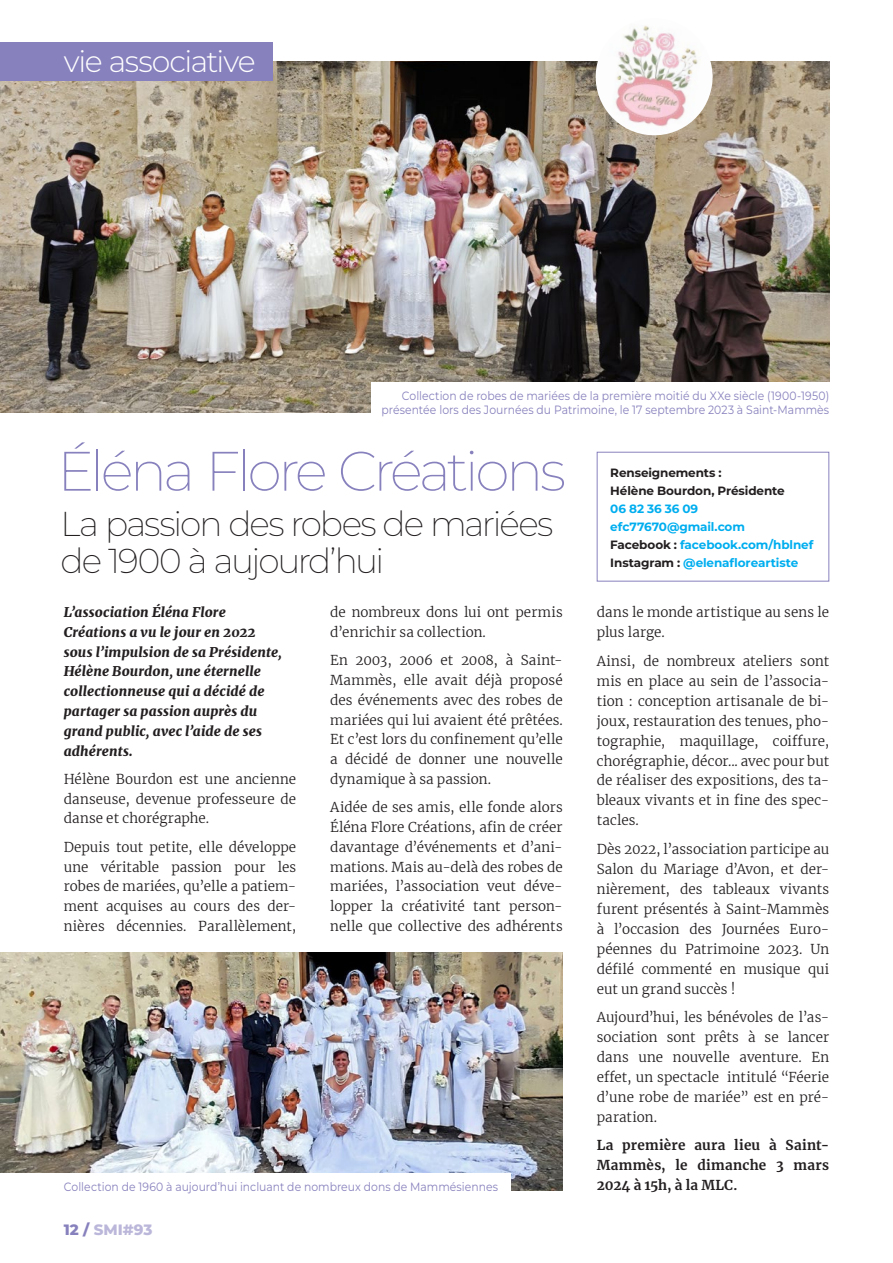
<style>
.page{position:relative;width:893px;height:1263px;background:#fff}
.page>*{position:absolute;margin:0;border:0;box-sizing:border-box;transform-origin:0 0}
.t1{font:200 55.5px "Montserrat";letter-spacing:-.065em;color:#8781bd}
.t2{font:200 34.5px/37.5px "Montserrat";letter-spacing:-.06em;color:#231f20}
.t3{font:300 30px "Montserrat";letter-spacing:-.045em;color:#fff}
.t4{font:800 15px "Montserrat";color:#bbb7da}
.t5{font:300 13.5px/20px "Merriweather";letter-spacing:.005em;color:#231f20;text-align:justify}
.t6{font:italic 900 13.5px/19.8px "Merriweather";letter-spacing:.01em;color:#231f20}
.t7{font:700 13.5px/20px "Merriweather";letter-spacing:.02em;color:#231f20;text-align:justify}
.t8{font:12px/13.5px "Montserrat";letter-spacing:.005em;color:#8781bd;text-align:right;scale:.9 1}
.t9{font:700 12px/18px "Montserrat";letter-spacing:-.01em;color:#00aeef}
.t10{font:700 12px/18px "Montserrat";letter-spacing:-.01em;color:#231f20}
.s1{color:#8781bd}
.s2{color:#231f20}
</style>
<div class="page">
<img style="left:0;top:62px;width:829px;height:351px">
<div style="left:0;top:43px;width:272px;height:38px;background:#8781bd"></div>
<div style="left:597px;top:452px;width:232px;height:129px;border:1px solid #8781bd"></div>
<div style="left:371px;top:382px;width:458px;height:38px;background:#fff"></div>
<img style="left:0;top:952px;width:563px;height:238px">
<img style="left:592px;top:25px;width:124px;height:114px">
<div style="left:0;top:1173px;width:511px;height:23px;background:#fff"></div>
<h3 class="t3" style="left:64px;top:41px;width:193px">vie associative</h3>
<p class="t8" style="left:381px;top:389px;width:499px">Collection de robes de mariées de la première moitié du XXe siècle (1900-1950) présentée lors des Journées du Patrimoine, le 17 septembre 2023 à Saint-Mammès</p>
<h1 class="t1" style="left:57px;top:434px;width:510px">Éléna Flore Créations</h1>
<h2 class="t2" style="left:61px;top:504px;width:494px">La passion des robes de mariées de 1900 à aujourd’hui</h2>
<p class="t6" style="left:64px;top:602px;width:219px">L’association Éléna Flore<br>Créations a vu le jour en 2022 sous l’impulsion de sa Présidente,<br>Hélène Bourdon, une éternelle collectionneuse qui a décidé de partager sa passion auprès du grand public, avec l’aide de ses adhérents.</p>
<p class="t5" style="left:64px;top:769px;width:234px">Hélène Bourdon est une ancienne danseuse, devenue professeure de danse et chorégraphe.</p>
<p class="t5" style="left:64px;top:836px;width:234px">Depuis tout petite, elle développe une véritable passion pour les robes de mariées, qu’elle a patiem&shy;ment acquises au cours des der&shy;nières décennies. Parallèlement,</p>
<p class="t5" style="left:330px;top:602px;width:234px">de nombreux dons lui ont permis d’enrichir sa collection.</p>
<p class="t5" style="left:330px;top:650px;width:234px">En 2003, 2006 et 2008, à Saint-Mammès, elle avait déjà proposé des événements avec des robes de mariées qui lui avaient été prêtées.<br>Et c’est lors du confinement qu’elle a décidé de donner une nouvelle dynamique à sa passion.</p>
<p class="t5" style="left:330px;top:797px;width:234px">Aidée de ses amis, elle fonde alors Éléna Flore Créations, afin de créer davantage d’événements et d’ani&shy;mations. Mais au-delà des robes de mariées, l’association veut déve&shy;lopper la créativité tant person&shy;nelle que collective des adhérents</p>
<p class="t8" style="left:64px;top:1179px;width:484px">Collection de 1960 à aujourd’hui incluant de nombreux dons de Mammésiennes</p>
<p class="t4" style="left:64px;top:1220px;width:90px"><span class="s1">12 /</span> SMI#93</p>
<p class="t10" style="left:610px;top:463px;width:176px">Renseignements :<br>Hélène Bourdon, Présidente</p>
<p class="t9" style="left:610px;top:499px;width:205px">06 82 36 36 09 efc77670@gmail.com<br><span class="s2">Facebook :</span> facebook.com/hblnef<br><span class="s2">Instagram :</span> @elenafloreartiste</p>
<p class="t5" style="left:597px;top:602px;width:234px">dans le monde artistique au sens le plus large.</p>
<p class="t5" style="left:597px;top:650px;width:234px">Ainsi, de nombreux ateliers sont mis en place au sein de l’associa&shy;tion : conception artisanale de bi&shy;joux, restauration des tenues, pho&shy;tographie, maquillage, coiffure, chorégraphie, décor... avec pour but de réaliser des expositions, des ta&shy;bleaux vivants et in fine des spec&shy;tacles.</p>
<p class="t5" style="left:597px;top:839px;width:234px">Dès 2022, l’association participe au Salon du Mariage d’Avon, et der&shy;nièrement, des tableaux vivants furent présentés à Saint-Mammès à l’occasion des Journées Euro&shy;péennes du Patrimoine 2023. Un défilé commenté en musique qui eut un grand succès !</p>
<p class="t5" style="left:597px;top:1007px;width:234px">Aujourd’hui, les bénévoles de l’as&shy;sociation sont prêts à se lancer dans une nouvelle aventure. En effet, un spectacle intitulé “Féerie d’une robe de mariée” est en pré&shy;paration.</p>
<p class="t7" style="left:597px;top:1135px;width:234px">La première aura lieu à Saint-Mammès, le dimanche 3 mars 2024 à 15h, à la MLC.</p>
</div>
